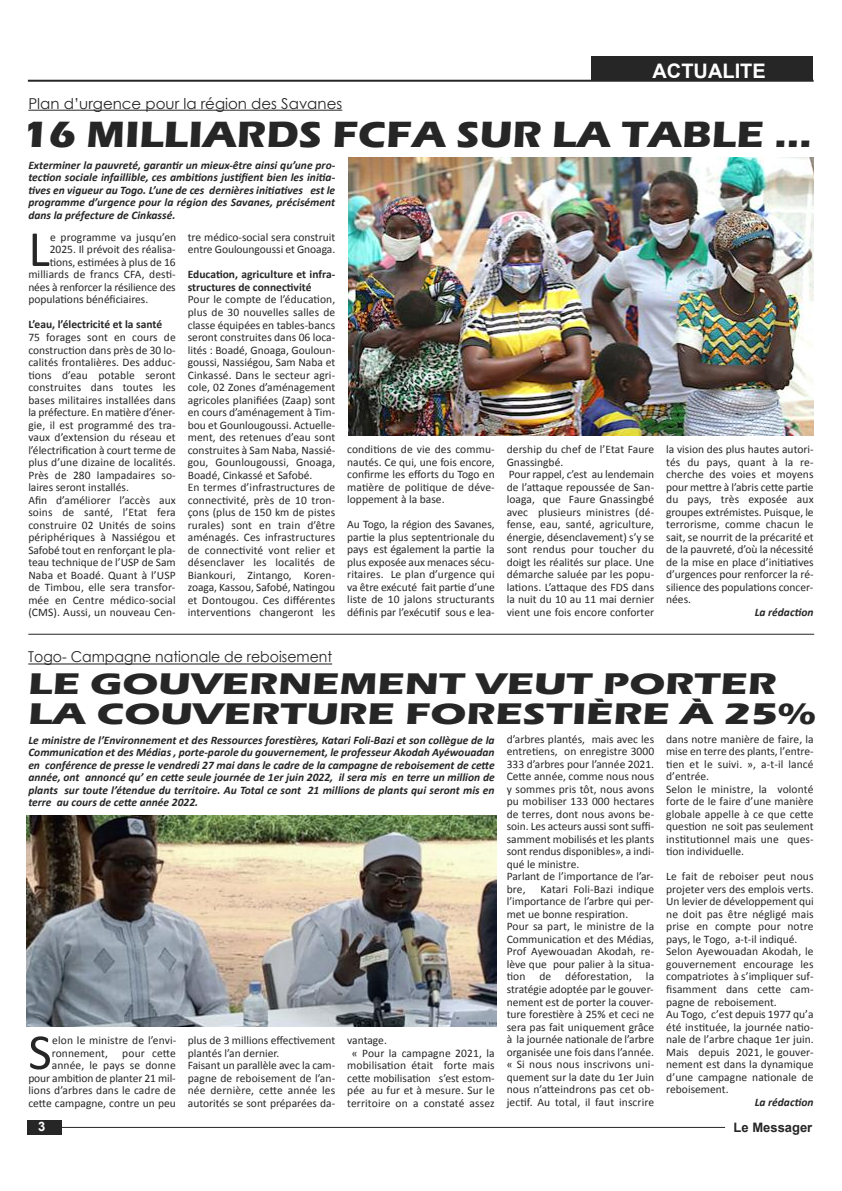
<style>
.page{position:relative;width:842px;height:1191px;background:#fff}
.page>*{position:absolute;margin:0;border:0;box-sizing:border-box;transform-origin:0 0}
.t1{font:51px "Calibri";color:#272627}
.t2{font:700 37.7px "Eras ITC";color:#272627;scale:1.11 1}
.t3{font:700 30.8px/29.7px "Eras ITC";color:#272627;scale:1.35 1}
.t4{font:700 20px "Arial";color:#fff}
.t5{font:15px "Century Gothic";color:#272627}
.t6{font:15px "Century Gothic";color:#272627;scale:.94 1}
.t7{font:700 13px "Arial";color:#272627}
.t8{font:700 13px "Arial";color:#fff}
.t9{font:11.5px/12.5px "Calibri";color:#272627}
.t10{font:italic 700 11.5px/12.5px "Calibri";color:#272627;text-align:justify}
.t11{font:700 11.5px/12.5px "Calibri";color:#272627}
</style>
<div class="page">
<hr style="left:28px;top:80px;width:786px;height:2px;background:#272627">
<div style="left:591px;top:57px;width:222px;height:24px;background:#272627"></div>
<hr style="left:59px;top:1127px;width:666px;height:1px;background:#272627">
<div style="left:27px;top:1120px;width:35px;height:14px;background:#272627"></div>
<hr style="left:28px;top:110px;width:314px;height:1px;background:#272627">
<hr style="left:28px;top:634px;width:786px;height:1px;background:#272627">
<img style="left:348px;top:158px;width:466px;height:277px">
<hr style="left:28px;top:663px;width:304px;height:1px;background:#272627">
<img style="left:27px;top:815px;width:470px;height:211px">
<h3 class="t4" style="left:652px;top:60px;width:115px">ACTUALITE</h3>
<h3 class="t5" style="left:28px;top:94px;width:315px">Plan d’urgence pour la région des Savanes</h3>
<h2 class="t2" style="left:21px;top:113px;width:714px">16 MILLIARDS FCFA SUR LA TABLE …</h2>
<p class="t10" style="left:28px;top:160px;width:308px">Exterminer la pauvreté, garantir un mieux-être ainsi qu’une pro&shy;tection sociale infaillible, ces ambitions justifient bien les initia&shy;tives en vigueur au Togo. L’une de ces dernières initiatives est le programme d’urgence pour la région des Savanes, précisément dans la préfecture de Cinkassé.</p>
<h1 class="t1" style="left:28px;top:228px;width:23px">L</h1>
<p class="t9" style="left:50px;top:232px;width:128px">e programme va jusqu’en</p>
<p class="t9" style="left:50px;top:244px;width:128px">2025. Il prévoit des réalisa-</p>
<p class="t9" style="left:50px;top:257px;width:128px">tions, estimées à plus de 16</p>
<p class="t9" style="left:28px;top:269px;width:149px">milliards de francs CFA, desti-</p>
<p class="t9" style="left:28px;top:282px;width:149px">nées à renforcer la résilience des</p>
<p class="t9" style="left:28px;top:294px;width:121px">populations bénéficiaires.</p>
<p class="t11" style="left:28px;top:319px;width:135px">L’eau, l’électricité et la santé</p>
<p class="t9" style="left:28px;top:332px;width:149px">75 forages sont en cours de construction dans près de 30 lo&shy;calités frontalières. Des adduc&shy;tions d’eau potable seront construites dans toutes les bases militaires installées dans la préfecture. En matière d’éner&shy;gie, il est programmé des tra&shy;vaux d’extension du réseau et l’électrification à court terme de plus d’une dizaine de localités.<br>Près de 280 lampadaires so&shy;laires seront installés.<br>Afin d’améliorer l’accès aux soins de santé, l’Etat fera construire 02 Unités de soins périphériques à Nassiégou et<br>Safobé tout en renforçant le pla&shy;teau technique de l’USP de Sam<br>Naba et Boadé. Quant à l’USP de Timbou, elle sera transfor&shy;mée en Centre médico-social (CMS). Aussi, un nouveau Cen-</p>
<p class="t9" style="left:188px;top:232px;width:149px">tre médico-social sera construit entre Gouloungoussi et Gnoaga.</p>
<p class="t11" style="left:188px;top:269px;width:149px">Education, agriculture et infra&shy;structures de connectivité</p>
<p class="t9" style="left:188px;top:294px;width:149px">Pour le compte de l’éducation, plus de 30 nouvelles salles de classe équipées en tables-bancs seront construites dans 06 loca&shy;lités : Boadé, Gnoaga, Gouloun&shy;goussi, Nassiégou, Sam Naba et<br>Cinkassé. Dans le secteur agri&shy;cole, 02 Zones d’aménagement agricoles planifiées (Zaap) sont en cours d’aménagement à Tim&shy;bou et Gounlougoussi. Actuelle&shy;ment, des retenues d’eau sont construites à Sam Naba, Nassié&shy;gou, Gounlougoussi, Gnoaga,<br>Boadé, Cinkassé et Safobé.<br>En termes d’infrastructures de connectivité, près de 10 tron&shy;çons (plus de 150 km de pistes rurales) sont en train d’être aménagés. Ces infrastructures de connectivité vont relier et désenclaver les localités de<br>Biankouri, Zintango, Koren&shy;zoaga, Kassou, Safobé, Natingou et Dontougou. Ces différentes interventions changeront les</p>
<p class="t9" style="left:347px;top:444px;width:149px;text-align:justify">conditions de vie des commu&shy;nautés. Ce qui, une fois encore, confirme les efforts du Togo en matière de politique de déve&shy;loppement à la base.</p>
<p class="t9" style="left:347px;top:519px;width:149px;text-align:justify">Au Togo, la région des Savanes, partie la plus septentrionale du pays est également la partie la plus exposée aux menaces sécu&shy;ritaires. Le plan d’urgence qui va être exécuté fait partie d’une liste de 10 jalons structurants définis par l’exécutif sous e lea-</p>
<p class="t9" style="left:507px;top:444px;width:149px">dership du chef de l’Etat Faure<br>Gnassingbé.<br>Pour rappel, c’est au lendemain de l’attaque repoussée de San&shy;loaga, que Faure Gnassingbé avec plusieurs ministres (dé&shy;fense, eau, santé, agriculture, énergie, désenclavement) s’y se sont rendus pour toucher du doigt les réalités sur place. Une démarche saluée par les popu&shy;lations. L’attaque des FDS dans la nuit du 10 au 11 mai dernier vient une fois encore conforter</p>
<p class="t9" style="left:666px;top:444px;width:149px;text-align:justify">la vision des plus hautes autori&shy;tés du pays, quant à la re&shy;cherche des voies et moyens pour mettre à l’abris cette partie du pays, très exposée aux groupes extrémistes. Puisque, le terrorisme, comme chacun le sait, se nourrit de la précarité et de la pauvreté, d’où la nécessité de la mise en place d’initiatives d’urgences pour renforcer la ré&shy;silience des populations concer&shy;nées.</p>
<p class="t10" style="left:755px;top:606px;width:60px">La rédaction</p>
<h3 class="t6" style="left:28px;top:647px;width:325px">Togo- Campagne nationale de reboisement</h3>
<h3 class="t3" style="left:28px;top:669px;width:585px">LE GOUVERNEMENT VEUT PORTER<br>LA COUVERTURE FORESTIÈRE À 25%</h3>
<p class="t10" style="left:28px;top:735px;width:468px">Le ministre de l’Environnement et des Ressources forestières, Katari Foli-Bazi et son collègue de la Communication et des Médias , porte-parole du gouvernement, le professeur Akodah Ayéwouadan en conférence de presse le vendredi 27 mai dans le cadre de la campagne de reboisement de cette année, ont annoncé qu’ en cette seule journée de 1er juin 2022, il sera mis en terre un million de plants sur toute l’étendue du territoire. Au Total ce sont 21 millions de plants qui seront mis en terre au cours de cette année 2022.</p>
<p class="t9" style="left:507px;top:734px;width:149px">d’arbres plantés, mais avec les entretiens, on enregistre 3000<br>333 d’arbres pour l’année 2021.<br>Cette année, comme nous nous y sommes pris tôt, nous avons pu mobiliser 133 000 hectares de terres, dont nous avons be&shy;soin. Les acteurs aussi sont suffi&shy;samment mobilisés et les plants sont rendus disponibles», a indi&shy;qué le ministre.<br>Parlant de l’importance de l’ar&shy;bre,</p>
<p class="t9" style="left:666px;top:734px;width:149px">dans notre manière de faire, la mise en terre des plants, l’entre&shy;tien et le suivi. », a-t-il lancé d’entrée.<br>Selon le ministre, la volonté forte de le faire d’une manière globale appelle à ce que cette question ne soit pas seulement institutionnel mais une ques&shy;tion individuelle.</p>
<p class="t9" style="left:666px;top:871px;width:149px">Le fait de reboiser peut nous projeter vers des emplois verts.<br>Un levier de développement qui ne doit pas être négligé mais prise en compte pour notre pays, le Togo, a-t-il indiqué.<br>Selon Ayewouadan Akodah, le gouvernement encourage les compatriotes à s’impliquer suf&shy;fisamment dans cette cam&shy;pagne de reboisement.<br>Au Togo, c’est depuis 1977 qu’a été instituée, la journée natio&shy;nale de l’arbre chaque 1er juin.<br>Mais depuis 2021, le gouver&shy;nement est dans la dynamique d’une campagne nationale de reboisement.</p>
<p class="t10" style="left:755px;top:1096px;width:60px">La rédaction</p>
<p class="t9" style="left:507px;top:884px;width:149px;text-indent:34px">Katari Foli-Bazi indique l’importance de l’arbre qui per&shy;met ue bonne respiration.<br>Pour sa part, le ministre de la<br>Communication et des Médias,<br>Prof Ayewouadan Akodah, re&shy;lève que pour palier à la situa&shy;tion de déforestation, la stratégie adoptée par le gouver&shy;nement est de porter la couver&shy;ture forestière à 25% et ceci ne sera pas fait uniquement grâce à la journée nationale de l’arbre organisée une fois dans l’année. « Si nous nous inscrivons uni&shy;quement sur la date du 1er Juin nous n’atteindrons pas cet ob&shy;jectif. Au total, il faut inscrire</p>
<p class="t9" style="left:28px;top:1035px;width:149px;text-align:right">elon le ministre de l’envi&shy;ronnement, pour cette année, le pays se donne pour ambition de planter 21 mil&shy;lions d’arbres dans le cadre de cette campagne, contre un peu</p>
<p class="t9" style="left:188px;top:1035px;width:149px">plus de 3 millions effectivement plantés l’an dernier.<br>Faisant un parallèle avec la cam&shy;pagne de reboisement de l’an&shy;née dernière, cette année les autorités se sont préparées da-</p>
<p class="t9" style="left:347px;top:1035px;width:41px">vantage.</p>
<h1 class="t1" style="left:28px;top:1030px;width:25px">S</h1>
<p class="t9" style="left:352px;top:1047px;width:144px">« Pour la campagne 2021, la</p>
<p class="t9" style="left:347px;top:1060px;width:149px">mobilisation était forte mais</p>
<p class="t9" style="left:347px;top:1072px;width:149px">cette mobilisation s’est estom-</p>
<p class="t9" style="left:347px;top:1085px;width:149px">pée au fur et à mesure. Sur le</p>
<p class="t9" style="left:347px;top:1097px;width:149px">territoire on a constaté assez</p>
<p class="t8" style="left:38px;top:1119px;width:9px">3</p>
<p class="t7" style="left:734px;top:1120px;width:80px">Le Messager</p>
</div>
